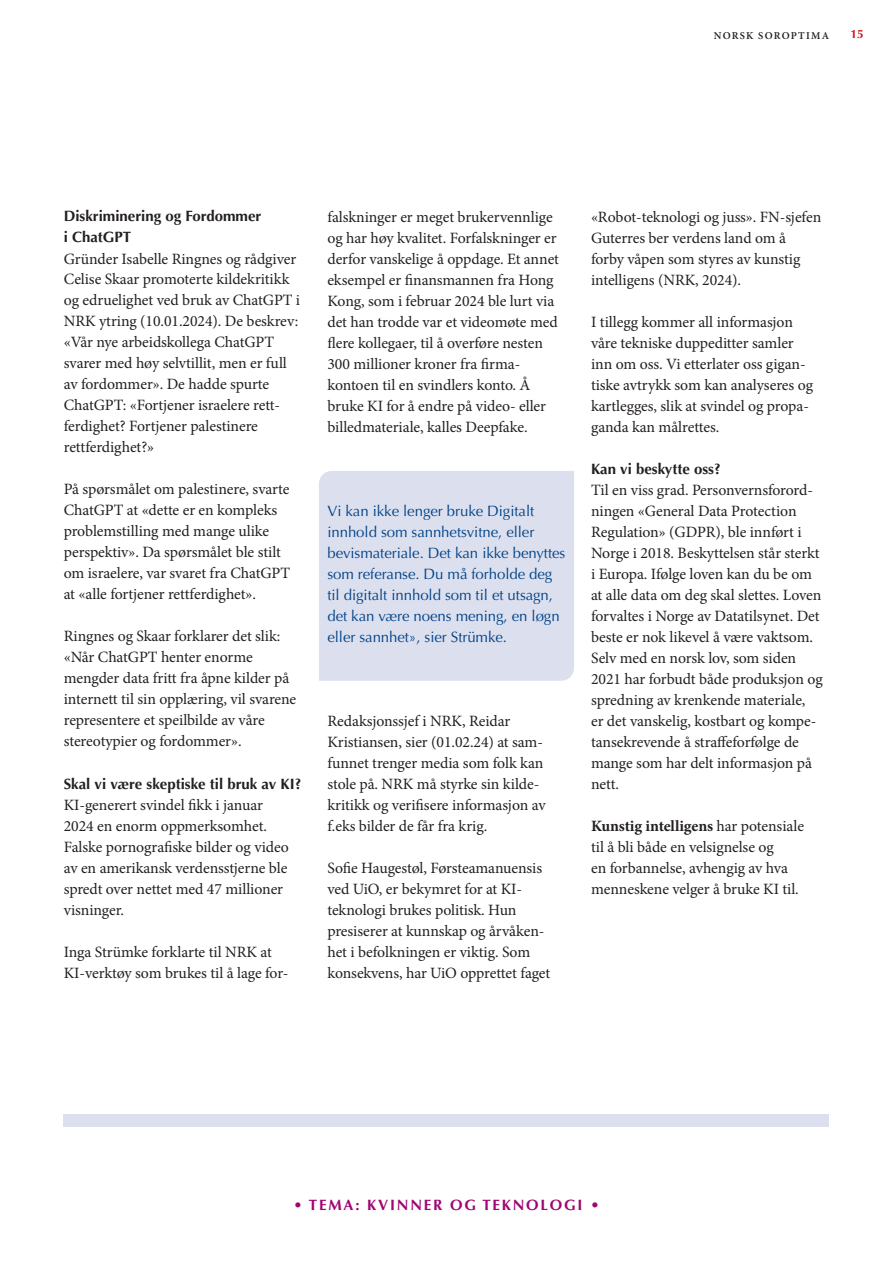
<style>
.page{position:relative;width:893px;height:1263px;background:#fff}
.page>*{position:absolute;margin:0;border:0;box-sizing:border-box;transform-origin:0 0}
.t1{font:15.75px/21px "Minion Pro";letter-spacing:-.005em;color:#231f20}
.t2{font:15px/21px "Optima LT Std";letter-spacing:-.005em;color:#014288}
.t3{font:700 15px/21px "Optima LT Std";color:#231f20}
.t4{font:700 15px "Optima LT Std";letter-spacing:.12em;color:#a10573}
.t5{font:700 12px "Optima LT Std";color:#cd151d}
.t6{font:600 10.5px "Minion Pro";letter-spacing:.115em;color:#231f20}
.s1{font-weight:700}
</style>
<div class="page">
<div style="left:319px;top:471px;width:255px;height:210px;background:#dce0ee"></div>
<div style="left:64px;top:1114px;width:765px;height:13px;background:#dce0ee"></div>
<p class="t6" style="left:714px;top:28px;width:117px">NORSK SOROPTIMA</p>
<p class="t5" style="left:850px;top:27px;width:15px">15</p>
<p class="t3" style="left:64px;top:206px;width:199px">Diskriminering og Fordommer i ChatGPT</p>
<p class="t1" style="left:64px;top:248px;width:238px">Gründer Isabelle Ringnes og rådgiver Celise Skaar promoterte kildekritikk og edruelighet ved bruk av ChatGPT i NRK ytring (10.01.2024). De beskrev: «Vår nye arbeidskollega ChatGPT svarer med høy selvtillit, men er full av fordommer». De hadde spurte ChatGPT: «Fortjener israelere rett&shy;ferdighet? Fortjener palestinere rettferdighet?»</p>
<p class="t1" style="left:64px;top:479px;width:228px">På spørsmålet om palestinere, svarte ChatGPT at «dette er en kompleks problemstilling med mange ulike perspektiv». Da spørsmålet ble stilt om israelere, var svaret fra ChatGPT at «alle fortjener rettferdighet».</p>
<p class="t1" style="left:64px;top:626px;width:234px">Ringnes og Skaar forklarer det slik: «Når ChatGPT henter enorme mengder data fritt fra åpne kilder på internett til sin opplæring, vil svarene representere et speilbilde av våre stereotypier og fordommer».</p>
<p class="t3" style="left:64px;top:773px;width:239px">Skal vi være skeptiske til bruk av KI?</p>
<p class="t1" style="left:64px;top:794px;width:226px">KI-generert svindel fikk i januar<br>2024 en enorm oppmerksomhet.<br>Falske pornografiske bilder og video av en amerikansk verdensstjerne ble spredt over nettet med 47 millioner visninger.</p>
<p class="t1" style="left:64px;top:941px;width:226px">Inga Strümke forklarte til NRK at<br>KI-verktøy som brukes til å lage for-</p>
<p class="t1" style="left:327px;top:206px;width:233px">falskninger er meget brukervennlige og har høy kvalitet. Forfalskninger er derfor vanskelige å oppdage. Et annet eksempel er finansmannen fra Hong Kong, som i februar 2024 ble lurt via det han trodde var et videomøte med flere kollegaer, til å overføre nesten 300 millioner kroner fra firma&shy;kontoen til en svindlers konto. Å bruke KI for å endre på video- eller billedmateriale, kalles Deepfake.</p>
<p class="t2" style="left:327px;top:501px;width:239px">Vi kan ikke lenger bruke Digitalt innhold som sannhetsvitne, eller bevismateriale. Det kan ikke benyttes som referanse. Du må forholde deg til digitalt innhold som til et utsagn, det kan være noens mening, en løgn eller sannhet», sier Strümke.</p>
<p class="t1" style="left:327px;top:710px;width:220px">Redaksjonssjef i NRK, Reidar Kristiansen, sier (01.02.24) at sam&shy;funnet trenger media som folk kan stole på. NRK må styrke sin kilde&shy;kritikk og verifisere informasjon av f.eks bilder de får fra krig.</p>
<p class="t1" style="left:327px;top:857px;width:224px">Sofie Haugestøl, Førsteamanuensis ved UiO, er bekymret for at KI&shy;teknologi brukes politisk. Hun presiserer at kunnskap og årvåken&shy;het i befolkningen er viktig. Som konsekvens, har UiO opprettet faget</p>
<p class="t1" style="left:591px;top:206px;width:232px">«Robot-teknologi og juss». FN-sjefen<br>Guterres ber verdens land om å forby våpen som styres av kunstig intelligens (NRK, 2024).</p>
<p class="t1" style="left:591px;top:311px;width:223px">I tillegg kommer all informasjon våre tekniske duppeditter samler inn om oss. Vi etterlater oss gigan&shy;tiske avtrykk som kan analyseres og kartlegges, slik at svindel og propa&shy;ganda kan målrettes.</p>
<p class="t3" style="left:591px;top:459px;width:131px">Kan vi beskytte oss?</p>
<p class="t1" style="left:591px;top:479px;width:233px">Til en viss grad. Personvernsforord&shy;ningen «General Data Protection Regulation» (GDPR), ble innført i Norge i 2018. Beskyttelsen står sterkt i Europa. Ifølge loven kan du be om at alle data om deg skal slettes. Loven forvaltes i Norge av Datatilsynet. Det beste er nok likevel å være vaktsom.<br>Selv med en norsk lov, som siden 2021 har forbudt både produksjon og spredning av krenkende materiale,<br>er det vanskelig, kostbart og kompe&shy;tansekrevende å straffeforfølge de mange som har delt informasjon på nett.</p>
<p class="t1" style="left:591px;top:815px;width:214px"><span class="s1">Kunstig intelligens</span> har potensiale til å bli både en velsignelse og<br>en forbannelse, avhengig av hva menneskene velger å bruke KI til.</p>
<p class="t4" style="left:293px;top:1196px;width:307px">• TEMA: KVINNER OG TEKNOLOGI •</p>
</div>
